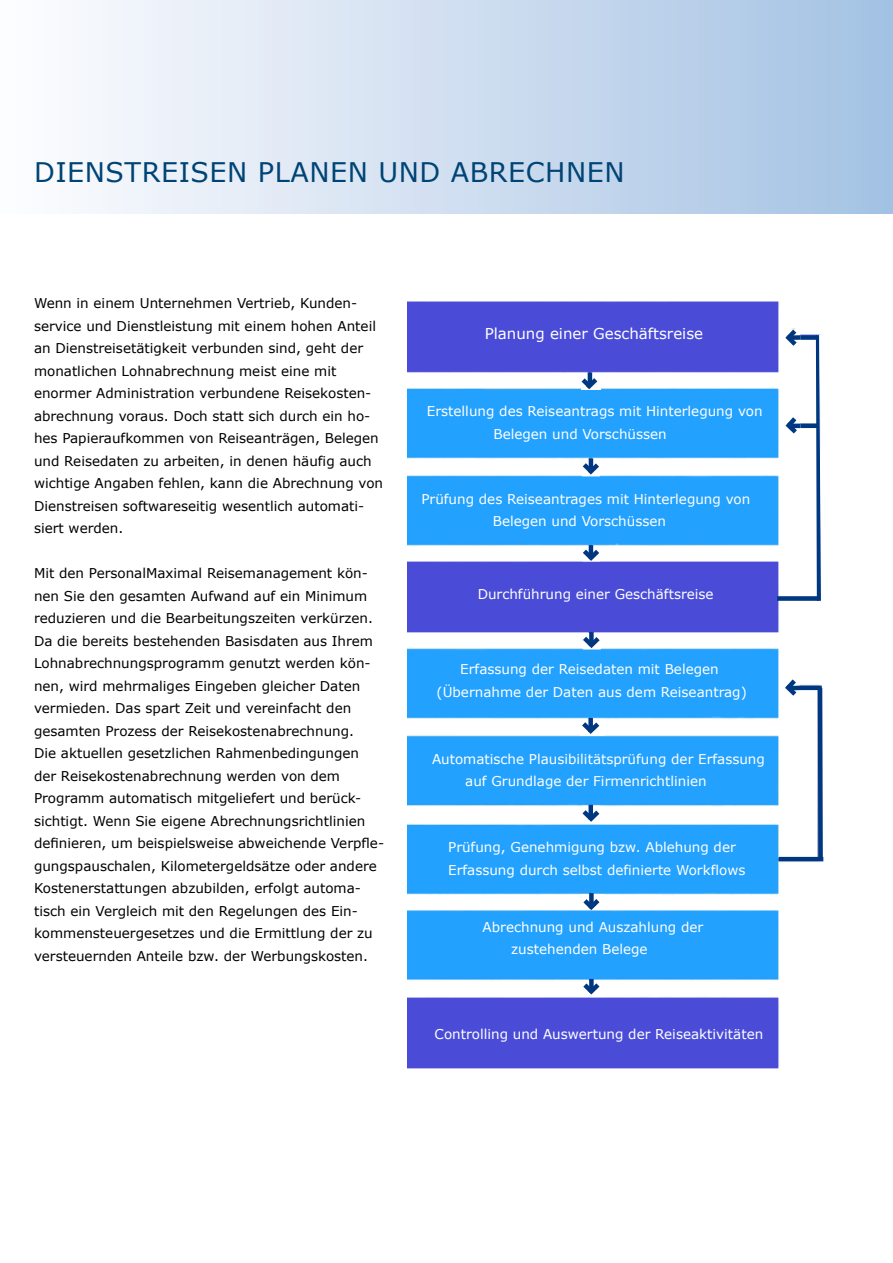
<style>
.page{position:relative;width:893px;height:1263px;background:#fff}
.page>*{position:absolute;margin:0;border:0;box-sizing:border-box;transform-origin:0 0}
.t1{font:27px "Verdana";letter-spacing:.02em;color:#004475}
.t2{font:15px "Verdana";color:#fff}
.t3{font:13.5px/22.5px "Verdana";color:#000}
.t4{font:13.5px/22.5px "Verdana";color:#fff}
</style>
<div class="page">
<div style="left:0;top:0;width:893px;height:214px;background:linear-gradient(to right,#fefdfe,#a4c2e4)"></div>
<img style="left:407px;top:301px;width:417px;height:768px">
<svg style="left:580px;top:373px;width:19px;height:18px"></svg>
<hr style="left:588px;top:372px;width:4px;height:12px;background:#003781">
<div style="left:582px;top:460px;width:18px;height:16px;border:1px solid #fff"></div>
<svg style="left:581px;top:462px;width:20px;height:14px"></svg>
<hr style="left:589px;top:458px;width:4px;height:12px;background:#003781">
<div style="left:582px;top:546px;width:18px;height:15px;border:1px solid #fff"></div>
<svg style="left:581px;top:548px;width:20px;height:14px"></svg>
<hr style="left:589px;top:545px;width:4px;height:12px;background:#003781">
<svg style="left:581px;top:635px;width:20px;height:15px"></svg>
<div style="left:589px;top:632px;width:5px;height:12px;background:#003781"></div>
<div style="left:580px;top:719px;width:24px;height:16px;background:#fff"></div>
<svg style="left:582px;top:722px;width:18px;height:12px"></svg>
<div style="left:588px;top:718px;width:5px;height:12px;background:#003781"></div>
<div style="left:582px;top:806px;width:18px;height:15px;background:#fff"></div>
<svg style="left:581px;top:809px;width:20px;height:14px"></svg>
<div style="left:588px;top:805px;width:5px;height:12px;background:#003781"></div>
<svg style="left:582px;top:982px;width:19px;height:14px"></svg>
<div style="left:589px;top:979px;width:5px;height:11px;background:#003781"></div>
<hr style="left:779px;top:857px;width:44px;height:4px;background:#003781">
<svg style="left:816px;top:686px;width:8px;height:173px"></svg>
<hr style="left:796px;top:686px;width:26px;height:4px;background:#003781">
<div style="left:581px;top:894px;width:22px;height:14px;background:#fff"></div>
<svg style="left:582px;top:899px;width:19px;height:13px"></svg>
<div style="left:589px;top:893px;width:5px;height:12px;background:#003781"></div>
<div style="left:777px;top:596px;width:42px;height:5px;background:#003781"></div>
<div style="left:791px;top:423px;width:27px;height:5px;background:#003781"></div>
<div style="left:791px;top:335px;width:27px;height:5px;background:#003781"></div>
<svg style="left:783px;top:678px;width:17px;height:20px"></svg>
<hr style="left:789px;top:686px;width:11px;height:4px;background:#003781">
<svg style="left:783px;top:416px;width:18px;height:20px"></svg>
<hr style="left:790px;top:424px;width:10px;height:4px;background:#003781">
<svg style="left:784px;top:328px;width:14px;height:19px"></svg>
<div style="left:789px;top:335px;width:11px;height:5px;background:#003781"></div>
<svg style="left:814px;top:334px;width:10px;height:268px"></svg>
<h1 class="t1" style="left:34px;top:153px;width:295px">Dienstreisen PLANEN</h1>
<h1 class="t1" style="left:379px;top:153px;width:207px">UN D ABRECHNEN</h1>
<p class="t3" style="left:34px;top:292px;width:351px">Wenn in einem Unternehmen Vertrieb, Kunden&shy;service und Dienstleistung mit einem hohen Anteil an Dienstreisetätigkeit verbunden sind, geht der monatlichen Lohnabrechnung meist eine mit enormer Administration verbundene Reisekosten&shy;abrechnung voraus. Doch statt sich durch ein ho&shy;hes Papieraufkommen von Reiseanträgen, Belegen und Reisedaten zu arbeiten, in denen häufig auch wichtige Angaben fehlen, kann die Abrechnung von Dienstreisen softwareseitig wesentlich automati&shy;siert werden.</p>
<p class="t3" style="left:34px;top:562px;width:352px">Mit den PersonalMaximal Reisemanagement kön&shy;nen Sie den gesamten Aufwand auf ein Minimum reduzieren und die Bearbeitungszeiten verkürzen.<br>Da die bereits bestehenden Basisdaten aus Ihrem Lohnabrechnungsprogramm genutzt werden kön&shy;nen, wird mehrmaliges Eingeben gleicher Daten vermieden. Das spart Zeit und vereinfacht den gesamten Prozess der Reisekostenabrechnung.<br>Die aktuellen gesetzlichen Rahmenbedingungen der Reisekostenabrechnung werden von dem Programm automatisch mitgeliefert und berück&shy;sichtigt. Wenn Sie eigene Abrechnungsrichtlinien definieren, um beispielsweise abweichende Verpfle&shy;gungspauschalen, Kilometergeldsätze oder andere Kostenerstattungen abzubilden, erfolgt automa&shy;tisch ein Vergleich mit den Regelungen des Ein&shy;kommensteuergesetzes und die Ermittlung der zu versteuernden Anteile bzw. der Werbungskosten.</p>
<p class="t2" style="left:485px;top:323px;width:220px">Planung einer Geschäftsreise</p>
<p class="t4" style="left:493px;top:400px;width:271px;text-indent:-67px">Erstellung des Reiseantrags mit Hinterlegung von<br>Belegen und Vorschüssen</p>
<p class="t4" style="left:493px;top:487px;width:259px;text-indent:-71px">Prüfung des Reiseantrages mit Hinterlegung von<br>Belegen und Vorschüssen</p>
<p class="t4" style="left:478px;top:582px;width:237px">Durchführung einer Geschäftsreise</p>
<p class="t4" style="left:437px;top:658px;width:312px;text-align:center">Erfassung der Reisedaten mit Belegen (Übernahme der Daten aus dem Reiseantrag)</p>
<p class="t4" style="left:465px;top:747px;width:301px;text-indent:-33px">Automatische Plausibilitätsprüfung der Erfassung auf Grundlage der Firmenrichtlinien</p>
<p class="t4" style="left:448px;top:836px;width:299px">Prüfung, Genehmigung bzw. Ablehung der<br>Erfassung durch selbst definierte Workflows</p>
<p class="t4" style="left:511px;top:915px;width:194px;text-indent:-29px">Abrechnung und Auszahlung der zustehenden Belege</p>
<p class="t4" style="left:435px;top:1023px;width:330px">Controlling und Auswertung der Reiseaktivitäten</p>
</div>
